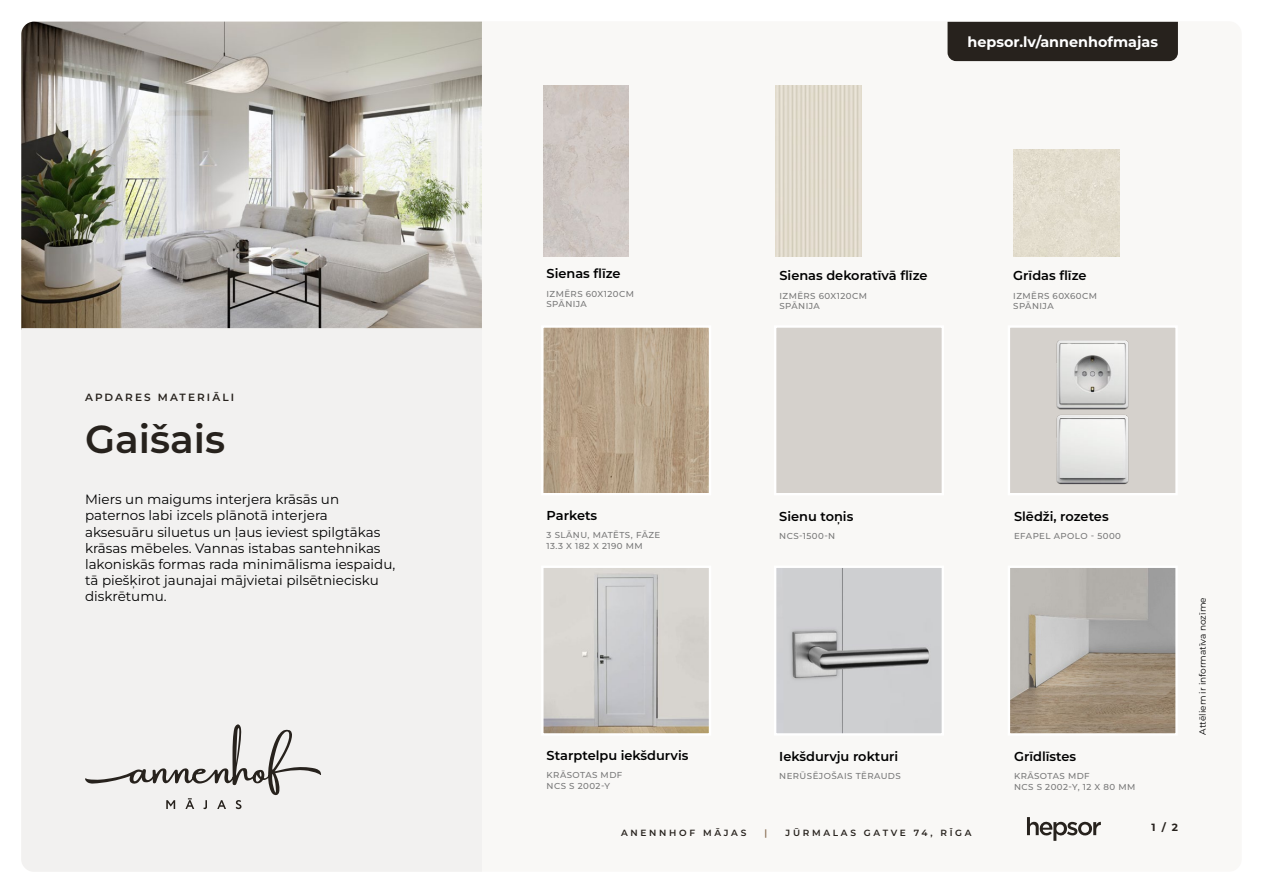
<style>
.page{position:relative;width:1263px;height:893px;background:#fff}
.page>*{position:absolute;margin:0;border:0;box-sizing:border-box;transform-origin:0 0}
.t1{font:600 39px "Montserrat";color:#27221d}
.t2{font:700 14.4px "Montserrat";color:#fff}
.t3{font:13.5px/16.2px "Montserrat";color:#000}
.t4{font:600 12.9px "Montserrat";color:#000}
.t5{font:600 10.5px "Montserrat";letter-spacing:.2em;color:#27221d}
.t6{font:700 10.5px "Montserrat";color:#27221d}
.t7{font:600 9px "Montserrat";letter-spacing:.3em;color:#27221d}
.t8{font:9px "Montserrat";color:#000}
.t9{font:600 9px "Montserrat";color:#866c50}
.t10{font:500 8.7px/10.4px "Montserrat";letter-spacing:.05em;color:#787878}
</style>
<div class="page">
<div style="left:21px;top:21px;width:1221px;height:851px;background:#f9f8f6;border-radius:13px"></div>
<div style="left:947px;top:22px;width:231px;height:39px;background:#27221d"></div>
<img style="left:21px;top:22px;width:461px;height:306px">
<img style="left:544px;top:328px;width:164px;height:164px">
<div style="left:541px;top:325px;width:170px;height:170px;border:2px solid #fff"></div>
<img style="left:544px;top:569px;width:164px;height:164px">
<div style="left:541px;top:566px;width:170px;height:170px;border:2px solid #fff"></div>
<div style="left:1009px;top:326px;width:167px;height:168px;background:#d5d1cc"></div>
<img style="left:1056px;top:340px;width:73px;height:145px">
<div style="left:1008px;top:325px;width:170px;height:170px;border:2px solid #fff"></div>
<img style="left:1011px;top:569px;width:164px;height:164px">
<div style="left:1008px;top:566px;width:170px;height:170px;border:2px solid #fff"></div>
<div style="left:774px;top:325px;width:170px;height:170px;background:#d5d1cc;border:2px solid #fff"></div>
<img style="left:777px;top:569px;width:164px;height:164px">
<div style="left:774px;top:566px;width:170px;height:170px;border:2px solid #fff"></div>
<img style="left:543px;top:85px;width:86px;height:171px">
<img style="left:775px;top:85px;width:86px;height:171px">
<div style="left:1013px;top:150px;width:107px;height:106px;background:#e3ddce"></div>
<svg style="left:85px;top:724px;width:236px;height:85px"></svg>
<svg style="left:1027px;top:817px;width:74px;height:24px"></svg>
<p class="t5" style="left:85px;top:390px;width:151px">APDARES MATERIĀLI</p>
<p class="t1" style="left:85px;top:412px;width:142px">Gaišais</p>
<p class="t3" style="left:85px;top:491px;width:297px">Miers un maigums interjera krāsās un paternos labi izcels plānotā interjera aksesuāru siluetus un ļaus ieviest spilgtākas krāsas mēbeles. Vannas istabas santehnikas</p>
<p class="t3" style="left:85px;top:556px;width:312px">lakoniskās formas rada minimālisma iespaidu, tā piešķirot jaunajai mājvietai pilsētniecisku diskrētumu.</p>
<p class="t2" style="left:967px;top:31px;width:192px">hepsor.lv/annenhofmajas</p>
<p class="t4" style="left:546px;top:265px;width:76px">Sienas flīze</p>
<p class="t10" style="left:546px;top:288px;width:89px">IZMĒRS 60X120CM<br>SPĀNIJA</p>
<p class="t4" style="left:779px;top:267px;width:150px">Sienas dekoratīvā flīze</p>
<p class="t10" style="left:779px;top:290px;width:89px">IZMĒRS 60X120CM<br>SPĀNIJA</p>
<p class="t4" style="left:1013px;top:267px;width:75px">Grīdas flīze</p>
<p class="t10" style="left:1013px;top:290px;width:85px">IZMĒRS 60X60CM<br>SPĀNIJA</p>
<p class="t4" style="left:547px;top:506px;width:52px">Parkets</p>
<p class="t10" style="left:547px;top:529px;width:115px">3 SLĀŅU, MATĒTS, FĀZE<br>13.3 X 182 X 2190 MM</p>
<p class="t4" style="left:779px;top:507px;width:76px">Sienu toņis</p>
<p class="t10" style="left:779px;top:531px;width:58px">NCS-1500-N</p>
<p class="t4" style="left:1014px;top:507px;width:96px">Slēdži, rozetes</p>
<p class="t10" style="left:1014px;top:531px;width:108px">EFAPEL APOLO - 5000</p>
<p class="t8" style="left:1196px;top:735px;width:139px;rotate:-90deg">Attēliem ir informatīva nozīme</p>
<p class="t4" style="left:547px;top:746px;width:143px">Starptelpu iekšdurvis</p>
<p class="t10" style="left:547px;top:770px;width:77px">KRĀSOTAS MDF<br>NCS S 2002-Y</p>
<p class="t4" style="left:779px;top:747px;width:121px">Iekšdurvju rokturi</p>
<p class="t10" style="left:779px;top:771px;width:123px">NERŪSĒJOŠAIS TĒRAUDS</p>
<p class="t4" style="left:1014px;top:747px;width:64px">Grīdlīstes</p>
<p class="t10" style="left:1014px;top:771px;width:123px">KRĀSOTAS MDF<br>NCS S 2002-Y, 12 X 80 MM</p>
<p class="t7" style="left:621px;top:826px;width:127px">ANENNHOF MĀJAS</p>
<p class="t9" style="left:765px;top:826px;width:4px">|</p>
<p class="t7" style="left:785px;top:826px;width:188px">JŪRMALAS GATVE 74, RĪGA</p>
<p class="t6" style="left:1151px;top:820px;width:28px">1 / 2</p>
</div>
